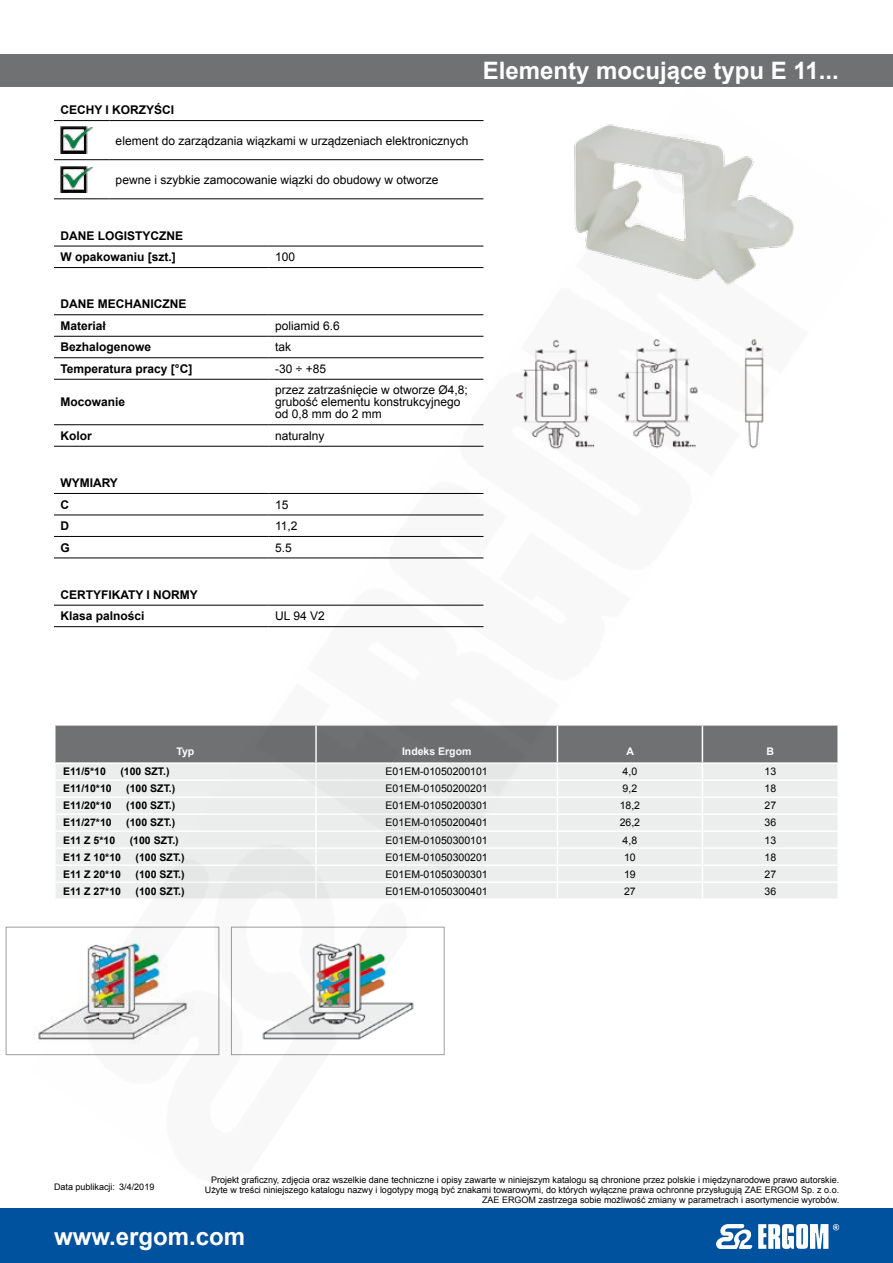
<style>
.page{position:relative;width:893px;height:1263px;background:#fff}
.page>*{position:absolute;margin:0;border:0;box-sizing:border-box;transform-origin:0 0}
.produkt-nazwa{font:700 24px "Arial";color:#fff}
.opis-body{font:12px/12px "Arial";color:#000}
.opis-body-bold{font:700 12px "Arial";color:#000}
.tabela-body{font:10.5px "Arial";color:#000}
.tabela-body-bold{font:700 10.5px "Arial";color:#000}
.tabela-naglowek{font:700 10.5px "Arial";color:#fff}
.t1{font:9px/9.8px "Arial";color:#000;text-align:right}
</style>
<div class="page">
<div style="left:0;top:1209px;width:893px;height:54px;background:#00519e"></div>
<svg style="left:716px;top:1224px;width:123px;height:25px"></svg>
<div style="left:0;top:54px;width:893px;height:32px;background:#707172"></div>
<img style="left:30px;top:86px;width:744px;height:970px">
<img style="left:115px;top:142px;width:659px;height:914px">
<img style="left:200px;top:199px;width:638px;height:857px">
<p class="opis-body-bold" style="left:60px;top:102px;width:115px">CECHY I KORZYŚCI</p>
<p class="opis-body" style="left:116px;top:134px;width:354px">element do zarządzania wiązkami w urządzeniach elektronicznych</p>
<p class="opis-body" style="left:116px;top:174px;width:324px">pewne i szybkie zamocowanie wiązki do obudowy w otworze</p>
<p class="produkt-nazwa" style="left:483px;top:54px;width:358px">Elementy mocujące typu E 11...</p>
<p class="opis-body-bold" style="left:60px;top:227px;width:124px">DANE LOGISTYCZNE</p>
<p class="opis-body-bold" style="left:60px;top:249px;width:117px">W opakowaniu [szt.]</p>
<p class="opis-body" style="left:275px;top:251px;width:22px">100</p>
<p class="opis-body-bold" style="left:60px;top:296px;width:127px">DANE MECHANICZNE</p>
<p class="opis-body-bold" style="left:60px;top:318px;width:47px">Materiał</p>
<p class="opis-body" style="left:275px;top:320px;width:66px">poliamid 6.6</p>
<p class="opis-body-bold" style="left:60px;top:339px;width:92px">Bezhalogenowe</p>
<p class="opis-body" style="left:275px;top:341px;width:18px">tak</p>
<p class="opis-body-bold" style="left:60px;top:361px;width:133px">Temperatura pracy [°C]</p>
<p class="opis-body" style="left:275px;top:363px;width:52px">-30 ÷ +85</p>
<p class="opis-body-bold" style="left:60px;top:394px;width:66px">Mocowanie</p>
<p class="opis-body" style="left:275px;top:384px;width:194px">przez zatrzaśnięcie w otworze Ø4,8; grubość elementu konstrukcyjnego od 0,8 mm do 2 mm</p>
<p class="opis-body-bold" style="left:60px;top:428px;width:33px">Kolor</p>
<p class="opis-body" style="left:275px;top:430px;width:51px">naturalny</p>
<p class="opis-body-bold" style="left:60px;top:475px;width:59px">WYMIARY</p>
<p class="opis-body-bold" style="left:60px;top:496px;width:10px">C</p>
<p class="opis-body" style="left:275px;top:498px;width:15px">15</p>
<p class="opis-body-bold" style="left:60px;top:518px;width:10px">D</p>
<p class="opis-body" style="left:275px;top:520px;width:24px">11,2</p>
<p class="opis-body-bold" style="left:60px;top:539px;width:11px">G</p>
<p class="opis-body" style="left:275px;top:541px;width:18px">5.5</p>
<p class="opis-body-bold" style="left:60px;top:587px;width:139px">CERTYFIKATY I NORMY</p>
<p class="opis-body-bold" style="left:60px;top:608px;width:86px">Klasa palności</p>
<p class="opis-body" style="left:275px;top:610px;width:51px">UL 94 V2</p>
<p class="tabela-naglowek" style="left:176px;top:744px;width:19px">Typ</p>
<p class="tabela-naglowek" style="left:402px;top:744px;width:71px">Indeks Ergom</p>
<p class="tabela-naglowek" style="left:626px;top:744px;width:9px">A</p>
<p class="tabela-naglowek" style="left:766px;top:744px;width:9px">B</p>
<p class="tabela-body-bold" style="left:63px;top:765px;width:44px">E11/5*10</p>
<p class="tabela-body-bold" style="left:120px;top:765px;width:51px">(100 SZT.)</p>
<p class="tabela-body" style="left:386px;top:765px;width:104px">E01EM-01050200101</p>
<p class="tabela-body" style="left:623px;top:765px;width:16px">4,0</p>
<p class="tabela-body" style="left:764px;top:765px;width:13px">13</p>
<p class="tabela-body-bold" style="left:63px;top:782px;width:50px">E11/10*10</p>
<p class="tabela-body-bold" style="left:126px;top:782px;width:51px">(100 SZT.)</p>
<p class="tabela-body" style="left:386px;top:782px;width:104px">E01EM-01050200201</p>
<p class="tabela-body" style="left:623px;top:782px;width:16px">9,2</p>
<p class="tabela-body" style="left:764px;top:782px;width:13px">18</p>
<p class="tabela-body-bold" style="left:63px;top:799px;width:50px">E11/20*10</p>
<p class="tabela-body-bold" style="left:126px;top:799px;width:51px">(100 SZT.)</p>
<p class="tabela-body" style="left:386px;top:799px;width:104px">E01EM-01050200301</p>
<p class="tabela-body" style="left:620px;top:799px;width:22px">18,2</p>
<p class="tabela-body" style="left:764px;top:799px;width:13px">27</p>
<p class="tabela-body-bold" style="left:63px;top:816px;width:50px">E11/27*10</p>
<p class="tabela-body-bold" style="left:126px;top:816px;width:51px">(100 SZT.)</p>
<p class="tabela-body" style="left:386px;top:816px;width:104px">E01EM-01050200401</p>
<p class="tabela-body" style="left:620px;top:816px;width:22px">26,2</p>
<p class="tabela-body" style="left:764px;top:816px;width:13px">36</p>
<p class="tabela-body-bold" style="left:63px;top:833px;width:53px">E11 Z 5*10</p>
<p class="tabela-body-bold" style="left:130px;top:833px;width:51px">(100 SZT.)</p>
<p class="tabela-body" style="left:386px;top:833px;width:104px">E01EM-01050300101</p>
<p class="tabela-body" style="left:623px;top:833px;width:16px">4,8</p>
<p class="tabela-body" style="left:764px;top:833px;width:13px">13</p>
<p class="tabela-body-bold" style="left:63px;top:850px;width:59px">E11 Z 10*10</p>
<p class="tabela-body-bold" style="left:136px;top:850px;width:51px">(100 SZT.)</p>
<p class="tabela-body" style="left:386px;top:850px;width:104px">E01EM-01050300201</p>
<p class="tabela-body" style="left:624px;top:850px;width:13px">10</p>
<p class="tabela-body" style="left:764px;top:850px;width:13px">18</p>
<p class="tabela-body-bold" style="left:63px;top:867px;width:59px">E11 Z 20*10</p>
<p class="tabela-body-bold" style="left:136px;top:867px;width:51px">(100 SZT.)</p>
<p class="tabela-body" style="left:386px;top:867px;width:104px">E01EM-01050300301</p>
<p class="tabela-body" style="left:624px;top:867px;width:13px">19</p>
<p class="tabela-body" style="left:764px;top:867px;width:13px">27</p>
<p class="tabela-body-bold" style="left:63px;top:884px;width:59px">E11 Z 27*10</p>
<p class="tabela-body-bold" style="left:136px;top:884px;width:51px">(100 SZT.)</p>
<p class="tabela-body" style="left:386px;top:884px;width:104px">E01EM-01050300401</p>
<p class="tabela-body" style="left:624px;top:884px;width:13px">27</p>
<p class="tabela-body" style="left:764px;top:884px;width:13px">36</p>
<p class="t1" style="left:54px;top:1182px;width:102px">Data publikacji: 3/4/2019</p>
<p class="t1" style="left:205px;top:1175px;width:636px">Projekt graficzny, zdjęcia oraz wszelkie dane techniczne i opisy zawarte w niniejszym katalogu są chronione przez polskie i międzynarodowe prawo autorskie.<br>Użyte w treści niniejszego katalogu nazwy i logotypy mogą być znakami towarowymi, do których wyłączne prawa ochronne przysługują ZAE ERGOM Sp. z o.o.<br>ZAE ERGOM zastrzega sobie możliwość zmiany w parametrach i asortymencie wyrobów.</p>
<h1 class="produkt-nazwa" style="left:54px;top:1220px;width:193px">www.ergom.com</h1>
</div>
